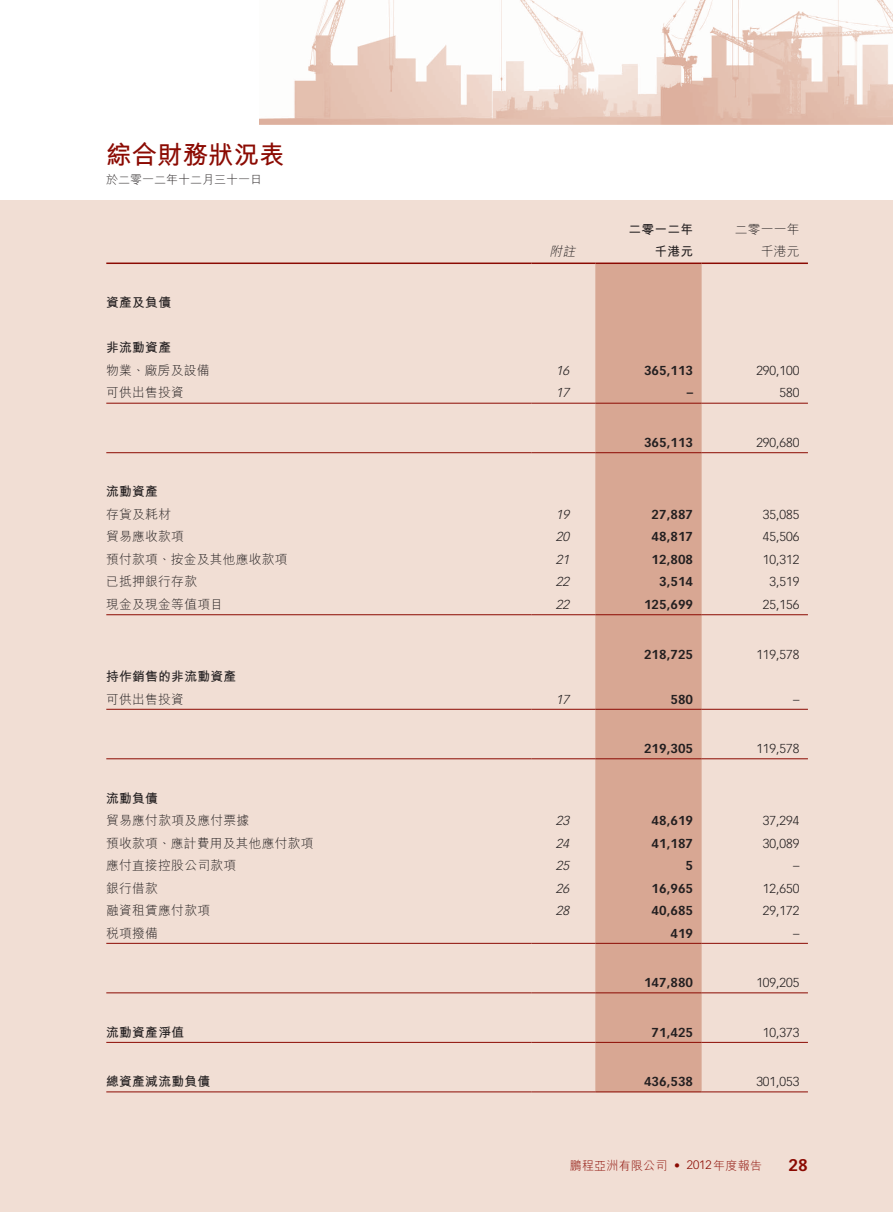
<style>
.page{position:relative;width:893px;height:1212px;background:#fff}
.page>*{position:absolute;margin:0;border:0;box-sizing:border-box;transform-origin:0 0}
.t1{font:700 25.5px "M Hei HK";color:#8b0a02}
.t2{font:700 16.5px "Vectora LT Std";color:#8b0a02}
.t3{font:300 12.75px "M Hei HK";letter-spacing:.02em;color:#231f20}
.t4{font:700 12.75px "Vectora LT Std";color:#231f20}
.t5{font:300 12.75px "Vectora LT Std";color:#231f20}
.t6{font:700 12.75px "M Hei HK";letter-spacing:.02em;color:#231f20}
.t7{font:italic 300 12.75px "Vectora LT Std";color:#231f20}
.t8{font:italic 300 12.75px "M Hei HK";color:#231f20}
.t9{font:300 12px "M Hei HK";letter-spacing:.02em;color:#8b0a02}
.t10{font:300 12px "M Hei HK";color:#231f20}
.s1{font-family:"Vectora LT Std"}
</style>
<div class="page">
<div style="left:0;top:200px;width:893px;height:1012px;background:#f1ded4"></div>
<img style="left:259px;top:0;width:634px;height:124px">
<div style="left:595px;top:264px;width:107px;height:827px;background:#d8a793"></div>
<hr style="left:106px;top:262px;width:425px;height:2px;background:#8b0a02">
<hr style="left:531px;top:262px;width:64px;height:2px;background:#8b0a02">
<hr style="left:595px;top:262px;width:107px;height:2px;background:#8b0a02">
<hr style="left:702px;top:262px;width:106px;height:2px;background:#8b0a02">
<hr style="left:106px;top:403px;width:425px;height:1px;background:#8b0a02">
<hr style="left:531px;top:403px;width:64px;height:1px;background:#8b0a02">
<hr style="left:595px;top:403px;width:107px;height:1px;background:#8b0a02">
<hr style="left:702px;top:403px;width:106px;height:1px;background:#8b0a02">
<hr style="left:106px;top:452px;width:425px;height:1px;background:#8b0a02">
<hr style="left:531px;top:452px;width:64px;height:1px;background:#8b0a02">
<hr style="left:595px;top:452px;width:107px;height:1px;background:#8b0a02">
<hr style="left:702px;top:452px;width:106px;height:1px;background:#8b0a02">
<hr style="left:106px;top:614px;width:425px;height:1px;background:#8b0a02">
<hr style="left:531px;top:614px;width:64px;height:1px;background:#8b0a02">
<hr style="left:595px;top:614px;width:107px;height:1px;background:#8b0a02">
<hr style="left:702px;top:614px;width:106px;height:1px;background:#8b0a02">
<hr style="left:106px;top:709px;width:425px;height:1px;background:#8b0a02">
<hr style="left:531px;top:709px;width:64px;height:1px;background:#8b0a02">
<hr style="left:595px;top:709px;width:107px;height:1px;background:#8b0a02">
<hr style="left:702px;top:709px;width:106px;height:1px;background:#8b0a02">
<hr style="left:106px;top:758px;width:425px;height:1px;background:#8b0a02">
<hr style="left:531px;top:758px;width:64px;height:1px;background:#8b0a02">
<hr style="left:595px;top:758px;width:107px;height:1px;background:#8b0a02">
<hr style="left:702px;top:758px;width:106px;height:1px;background:#8b0a02">
<hr style="left:106px;top:943px;width:425px;height:1px;background:#8b0a02">
<hr style="left:531px;top:943px;width:64px;height:1px;background:#8b0a02">
<hr style="left:595px;top:943px;width:107px;height:1px;background:#8b0a02">
<hr style="left:702px;top:943px;width:106px;height:1px;background:#8b0a02">
<hr style="left:106px;top:992px;width:425px;height:1px;background:#8b0a02">
<hr style="left:531px;top:992px;width:64px;height:1px;background:#8b0a02">
<hr style="left:595px;top:992px;width:107px;height:1px;background:#8b0a02">
<hr style="left:702px;top:992px;width:106px;height:1px;background:#8b0a02">
<hr style="left:106px;top:1042px;width:425px;height:1px;background:#8b0a02">
<hr style="left:531px;top:1042px;width:64px;height:1px;background:#8b0a02">
<hr style="left:595px;top:1042px;width:107px;height:1px;background:#8b0a02">
<hr style="left:702px;top:1042px;width:106px;height:1px;background:#8b0a02">
<hr style="left:106px;top:1091px;width:425px;height:1px;background:#8b0a02">
<hr style="left:531px;top:1091px;width:64px;height:1px;background:#8b0a02">
<hr style="left:595px;top:1091px;width:107px;height:1px;background:#8b0a02">
<hr style="left:702px;top:1091px;width:106px;height:1px;background:#8b0a02">
<h1 class="t1" style="left:106px;top:136px;width:180px">綜合財務狀況表</h1>
<p class="t10" style="left:106px;top:173px;width:157px">於二零一二年十二月三十一日</p>
<p class="t6" style="left:628px;top:220px;width:66px">二零一二年</p>
<p class="t3" style="left:735px;top:222px;width:66px">二零一一年</p>
<p class="t8" style="left:549px;top:245px;width:30px">附註</p>
<p class="t6" style="left:654px;top:242px;width:40px">千港元</p>
<p class="t3" style="left:761px;top:245px;width:40px">千港元</p>
<p class="t6" style="left:106px;top:293px;width:66px">資產及負債</p>
<p class="t6" style="left:106px;top:338px;width:66px">非流動資產</p>
<p class="t3" style="left:106px;top:364px;width:105px">物業、廠房及設備</p>
<p class="t7" style="left:556px;top:363px;width:18px">16</p>
<p class="t4" style="left:644px;top:363px;width:51px">365,113</p>
<p class="t5" style="left:756px;top:363px;width:45px">290,100</p>
<p class="t3" style="left:106px;top:386px;width:79px">可供出售投資</p>
<p class="t7" style="left:556px;top:385px;width:18px">17</p>
<p class="t4" style="left:687px;top:385px;width:8px">–</p>
<p class="t5" style="left:779px;top:385px;width:21px">580</p>
<p class="t4" style="left:644px;top:435px;width:51px">365,113</p>
<p class="t5" style="left:756px;top:435px;width:45px">290,680</p>
<p class="t6" style="left:106px;top:482px;width:53px">流動資產</p>
<p class="t3" style="left:106px;top:508px;width:66px">存貨及耗材</p>
<p class="t7" style="left:556px;top:507px;width:18px">19</p>
<p class="t4" style="left:652px;top:507px;width:43px">27,887</p>
<p class="t5" style="left:763px;top:507px;width:38px">35,085</p>
<p class="t3" style="left:106px;top:530px;width:79px">貿易應收款項</p>
<p class="t7" style="left:556px;top:530px;width:18px">20</p>
<p class="t4" style="left:652px;top:529px;width:43px">48,817</p>
<p class="t5" style="left:763px;top:530px;width:38px">45,506</p>
<p class="t3" style="left:106px;top:553px;width:183px">預付款項、按金及其他應收款項</p>
<p class="t7" style="left:556px;top:552px;width:18px">21</p>
<p class="t4" style="left:652px;top:552px;width:43px">12,808</p>
<p class="t5" style="left:763px;top:552px;width:38px">10,312</p>
<p class="t3" style="left:106px;top:575px;width:92px">已抵押銀行存款</p>
<p class="t7" style="left:556px;top:575px;width:18px">22</p>
<p class="t4" style="left:659px;top:574px;width:35px">3,514</p>
<p class="t5" style="left:770px;top:575px;width:31px">3,519</p>
<p class="t3" style="left:106px;top:598px;width:118px">現金及現金等值項目</p>
<p class="t7" style="left:556px;top:597px;width:18px">22</p>
<p class="t4" style="left:644px;top:597px;width:51px">125,699</p>
<p class="t5" style="left:763px;top:597px;width:38px">25,156</p>
<p class="t4" style="left:644px;top:646px;width:51px">218,725</p>
<p class="t5" style="left:756px;top:647px;width:45px">119,578</p>
<p class="t6" style="left:106px;top:667px;width:131px">持作銷售的非流動資產</p>
<p class="t3" style="left:106px;top:692px;width:79px">可供出售投資</p>
<p class="t7" style="left:556px;top:692px;width:18px">17</p>
<p class="t4" style="left:670px;top:691px;width:24px">580</p>
<p class="t5" style="left:793px;top:692px;width:8px">–</p>
<p class="t4" style="left:644px;top:741px;width:51px">219,305</p>
<p class="t5" style="left:756px;top:741px;width:45px">119,578</p>
<p class="t6" style="left:106px;top:788px;width:53px">流動負債</p>
<p class="t3" style="left:106px;top:814px;width:144px">貿易應付款項及應付票據</p>
<p class="t7" style="left:556px;top:813px;width:18px">23</p>
<p class="t4" style="left:652px;top:813px;width:43px">48,619</p>
<p class="t5" style="left:763px;top:813px;width:38px">37,294</p>
<p class="t3" style="left:106px;top:836px;width:209px">預收款項、應計費用及其他應付款項</p>
<p class="t7" style="left:556px;top:836px;width:18px">24</p>
<p class="t4" style="left:652px;top:835px;width:43px">41,187</p>
<p class="t5" style="left:763px;top:836px;width:38px">30,089</p>
<p class="t3" style="left:106px;top:859px;width:131px">應付直接控股公司款項</p>
<p class="t7" style="left:556px;top:858px;width:18px">25</p>
<p class="t4" style="left:686px;top:858px;width:9px">5</p>
<p class="t5" style="left:793px;top:858px;width:8px">–</p>
<p class="t3" style="left:106px;top:881px;width:53px">銀行借款</p>
<p class="t7" style="left:556px;top:881px;width:18px">26</p>
<p class="t4" style="left:652px;top:880px;width:43px">16,965</p>
<p class="t5" style="left:763px;top:881px;width:38px">12,650</p>
<p class="t3" style="left:106px;top:904px;width:105px">融資租賃應付款項</p>
<p class="t7" style="left:556px;top:903px;width:18px">28</p>
<p class="t4" style="left:652px;top:903px;width:43px">40,685</p>
<p class="t5" style="left:763px;top:903px;width:38px">29,172</p>
<p class="t3" style="left:106px;top:926px;width:53px">稅項撥備</p>
<p class="t4" style="left:670px;top:925px;width:24px">419</p>
<p class="t5" style="left:793px;top:926px;width:8px">–</p>
<p class="t4" style="left:644px;top:975px;width:51px">147,880</p>
<p class="t5" style="left:756px;top:975px;width:45px">109,205</p>
<p class="t6" style="left:106px;top:1023px;width:79px">流動資產淨值</p>
<p class="t4" style="left:652px;top:1024px;width:43px">71,425</p>
<p class="t5" style="left:763px;top:1025px;width:38px">10,373</p>
<p class="t6" style="left:106px;top:1072px;width:105px">總資產減流動負債</p>
<p class="t4" style="left:644px;top:1074px;width:51px">436,538</p>
<p class="t5" style="left:756px;top:1074px;width:45px">301,053</p>
<p class="t9" style="left:570px;top:1159px;width:194px">鵬程亞洲有限公司 • <span class="s1">2012</span>年度報告</p>
<p class="t2" style="left:788px;top:1155px;width:21px">28</p>
</div>
